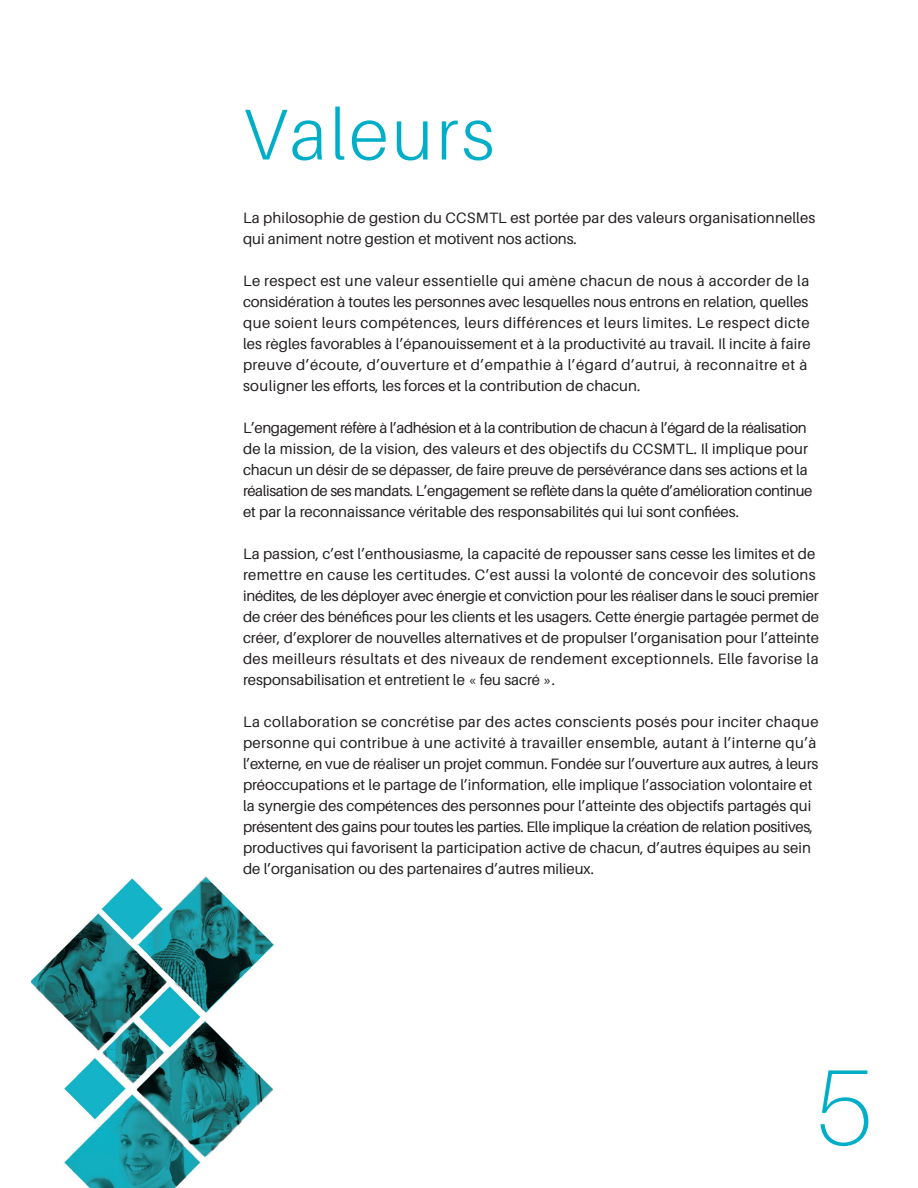
<style>
.page{position:relative;width:918px;height:1188px;background:#fff}
.page>*{position:absolute;margin:0;border:0;box-sizing:border-box;transform-origin:0 0}
.t1{font:100 108px "Aileron";color:#00aec7}
.t2{font:300 72px "Aileron";letter-spacing:.05em;color:#00aec7}
.t3{font:15px/21px "Aileron";color:#231f20}
</style>
<div class="page">
<img style="left:31px;top:876px;width:243px;height:312px">
<p class="t2" style="left:243px;top:95px;width:253px">Valeurs</p>
<p class="t3" style="left:243px;top:207px;width:574px">La philosophie de gestion du CCSMTL est portée par des valeurs organisationnelles qui animent notre gestion et motivent nos actions.</p>
<p class="t3" style="left:243px;top:270px;width:569px">Le respect est une valeur essentielle qui amène chacun de nous à accorder de la considération à toutes les personnes avec lesquelles nous entrons en relation, quelles que soient leurs compétences, leurs différences et leurs limites. Le respect dicte les règles favorables à l’épanouissement et à la productivité au travail. Il incite à faire preuve d’écoute, d’ouverture et d’empathie à l’égard d’autrui, à reconnaître et à souligner les efforts, les forces et la contribution de chacun.</p>
<p class="t3" style="left:243px;top:417px;width:571px">L’engagement réfère à l’adhésion et à la contribution de chacun à l’égard de la réalisation de la mission, de la vision, des valeurs et des objectifs du CCSMTL. Il implique pour chacun un désir de se dépasser, de faire preuve de persévérance dans ses actions et la réalisation de ses mandats. L’engagement se reflète dans la quête d’amélioration continue et par la reconnaissance véritable des responsabilités qui lui sont confiées.</p>
<p class="t3" style="left:243px;top:543px;width:578px">La passion, c’est l’enthousiasme, la capacité de repousser sans cesse les limites et de remettre en cause les certitudes. C’est aussi la volonté de concevoir des solutions inédites, de les déployer avec énergie et conviction pour les réaliser dans le souci premier de créer des bénéfices pour les clients et les usagers. Cette énergie partagée permet de créer, d’explorer de nouvelles alternatives et de propulser l’organisation pour l’atteinte des meilleurs résultats et des niveaux de rendement exceptionnels. Elle favorise la responsabilisation et entretient le « feu sacré ».</p>
<p class="t3" style="left:243px;top:711px;width:577px">La collaboration se concrétise par des actes conscients posés pour inciter chaque personne qui contribue à une activité à travailler ensemble, autant à l’interne qu’à l’externe, en vue de réaliser un projet commun. Fondée sur l’ouverture aux autres, à leurs préoccupations et le partage de l’information, elle implique l’association volontaire et la synergie des compétences des personnes pour l’atteinte des objectifs partagés qui présentent des gains pour toutes les parties. Elle implique la création de relation positives, productives qui favorisent la participation active de chacun, d’autres équipes au sein de l’organisation ou des partenaires d’autres milieux.</p>
<h1 class="t1" style="left:815px;top:1048px;width:60px">5</h1>
</div>
